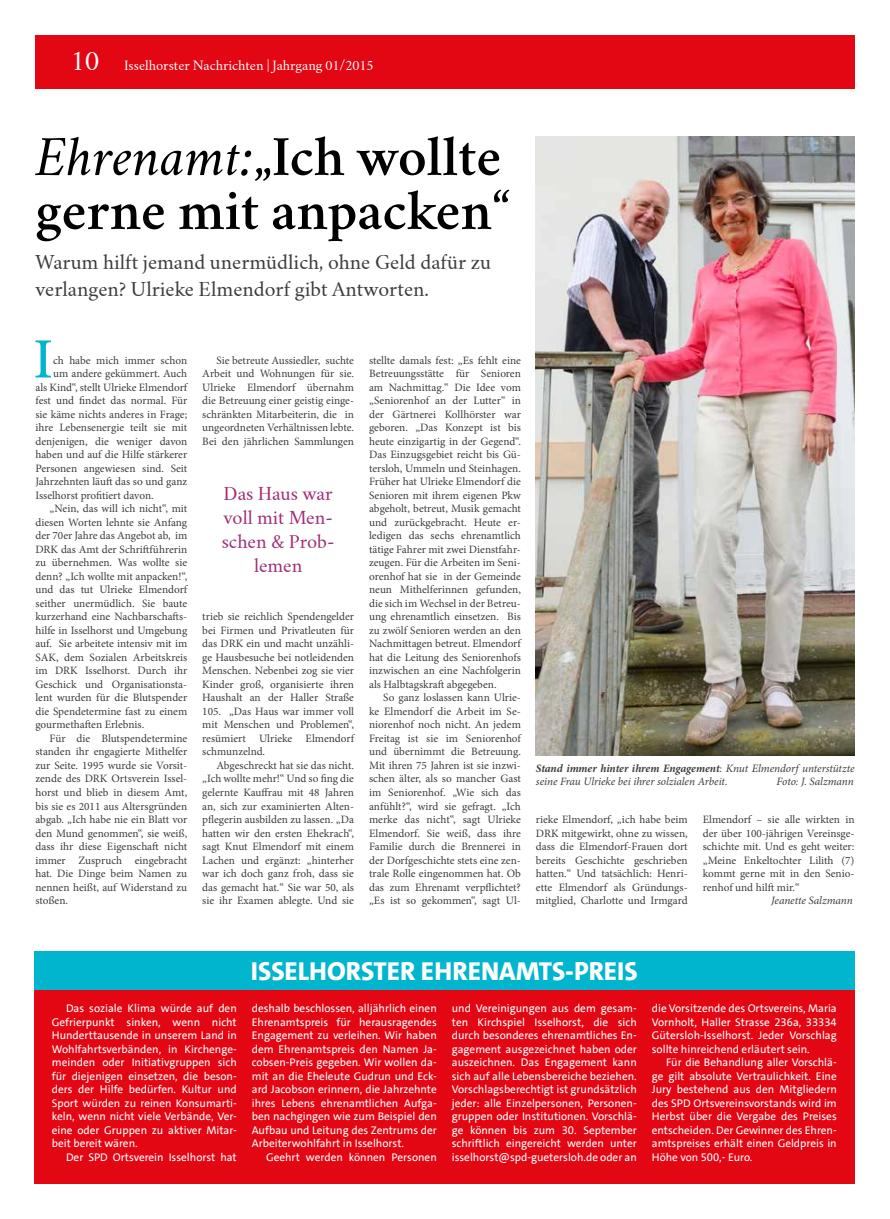
<style>
.page{position:relative;width:890px;height:1219px;background:#fff}
.page>*{position:absolute;margin:0;border:0;box-sizing:border-box;transform-origin:0 0}
.t1{font:500 56.88px "Minion Pro";color:#00b5cd}
.t2{font:600 50px/54px "Crimson Text";color:#000}
.t3{font:800 26.25px "SPD The Sans";color:#fff}
.t4{font:18.75px/27px "Crimson Text";color:#3c3c3b}
.t5{font:17.5px/23.8px "Crimson Text";color:#a12c74;text-align:center}
.t6{font:12.5px "Crimson Text";color:#fff}
.t7{font:italic 700 11.38px "Minion Pro";letter-spacing:-.005em;color:#3c3c3b}
.t8{font:11.25px/13.5px "Minion Pro";color:#3c3c3b;text-align:justify}
.t9{font:11.25px/13.5px "SPD The Sans";color:#fff;text-align:justify}
.t10{font:italic 11.25px "Minion Pro";letter-spacing:-.005em;color:#3c3c3b}
.s1{font-size:25px}
.s2{font-weight:400;font-style:italic}
.s3{font-weight:400}
.s4{font-weight:400;font-size:11.25px}
</style>
<div class="page">
<div style="left:35px;top:35px;width:819px;height:54px;background:#e30613"></div>
<img style="left:536px;top:137px;width:318px;height:618px">
<div style="left:34px;top:951px;width:820px;height:39px;background:#00b5cd"></div>
<div style="left:34px;top:990px;width:820px;height:193px;background:#e30613"></div>
<p class="t6" style="left:71px;top:58px;width:304px"><span class="s1">10</span> Isselhorster Nachrichten | Jahrgang 01/2015</p>
<h2 class="t2" style="left:35px;top:130px;width:476px"><span class="s2">Ehrenamt:</span>„Ich wollte gerne mit anpacken“</h2>
<h3 class="t4" style="left:35px;top:249px;width:457px">Warum hilft jemand unermüdlich, ohne Geld dafür zu verlangen? Ulrieke Elmendorf gibt Antworten.</h3>
<h1 class="t1" style="left:33px;top:321px;width:21px">I</h1>
<p class="t8" style="left:53px;top:354px;width:136px">ch habe mich immer schon</p>
<p class="t8" style="left:53px;top:367px;width:136px">um andere gekümmert. Auch</p>
<p class="t8" style="left:35px;top:381px;width:153px">als Kind“, stellt Ulrieke Elmendorf</p>
<p class="t8" style="left:35px;top:394px;width:153px">fest und findet das normal. Für</p>
<p class="t8" style="left:35px;top:408px;width:153px">sie käme nichts anderes in Frage;</p>
<p class="t8" style="left:35px;top:421px;width:153px">ihre Lebensenergie teilt sie mit</p>
<p class="t8" style="left:35px;top:435px;width:153px">denjenigen, die weniger davon</p>
<p class="t8" style="left:35px;top:448px;width:153px">haben und auf die Hilfe stärkerer</p>
<p class="t8" style="left:35px;top:462px;width:153px">Personen angewiesen sind. Seit</p>
<p class="t8" style="left:35px;top:475px;width:153px">Jahrzehnten läuft das so und ganz</p>
<p class="t8" style="left:35px;top:489px;width:120px">Isselhorst profitiert davon.</p>
<p class="t8" style="left:50px;top:502px;width:139px">„Nein, das will ich nicht“, mit</p>
<p class="t8" style="left:35px;top:516px;width:153px">diesen Worten lehnte sie Anfang</p>
<p class="t8" style="left:35px;top:529px;width:153px">der 70er Jahre das Angebot ab, im</p>
<p class="t8" style="left:35px;top:543px;width:153px">DRK das Amt der Schriftführerin</p>
<p class="t8" style="left:35px;top:556px;width:153px">zu übernehmen. Was wollte sie</p>
<p class="t8" style="left:35px;top:570px;width:153px">denn? „Ich wollte mit anpacken!“,</p>
<p class="t8" style="left:35px;top:583px;width:153px">und das tut Ulrieke Elmendorf</p>
<p class="t8" style="left:35px;top:597px;width:153px">seither unermüdlich. Sie baute</p>
<p class="t8" style="left:35px;top:610px;width:153px">kurzerhand eine Nachbarschafts-</p>
<p class="t8" style="left:35px;top:624px;width:153px">hilfe in Isselhorst und Umgebung</p>
<p class="t8" style="left:35px;top:637px;width:153px">auf. Sie arbeitete intensiv mit im</p>
<p class="t8" style="left:35px;top:651px;width:153px">SAK, dem Sozialen Arbeitskreis</p>
<p class="t8" style="left:35px;top:664px;width:153px">im DRK Isselhorst. Durch ihr</p>
<p class="t8" style="left:35px;top:678px;width:153px">Geschick und Organisationsta-</p>
<p class="t8" style="left:35px;top:691px;width:153px">lent wurden für die Blutspender</p>
<p class="t8" style="left:35px;top:705px;width:153px">die Spendetermine fast zu einem</p>
<p class="t8" style="left:35px;top:718px;width:110px">gourmethaften Erlebnis.</p>
<p class="t8" style="left:50px;top:732px;width:139px">Für die Blutspendetermine</p>
<p class="t8" style="left:35px;top:745px;width:153px">standen ihr engagierte Mithelfer</p>
<p class="t8" style="left:35px;top:759px;width:153px">zur Seite. 1995 wurde sie Vorsit-</p>
<p class="t8" style="left:35px;top:772px;width:153px">zende des DRK Ortsverein Issel-</p>
<p class="t8" style="left:35px;top:786px;width:153px">horst und blieb in diesem Amt,</p>
<p class="t8" style="left:35px;top:799px;width:153px">bis sie es 2011 aus Altersgründen</p>
<p class="t8" style="left:35px;top:813px;width:153px">abgab. „Ich habe nie ein Blatt vor</p>
<p class="t8" style="left:35px;top:826px;width:153px">den Mund genommen“, sie weiß,</p>
<p class="t8" style="left:35px;top:840px;width:153px">dass ihr diese Eigenschaft nicht</p>
<p class="t8" style="left:35px;top:853px;width:153px">immer Zuspruch eingebracht</p>
<p class="t8" style="left:35px;top:867px;width:153px">hat. Die Dinge beim Namen zu</p>
<p class="t8" style="left:35px;top:880px;width:153px">nennen heißt, auf Widerstand zu</p>
<p class="t8" style="left:35px;top:894px;width:34px">stoßen.</p>
<p class="t8" style="left:202px;top:354px;width:153px;text-indent:14px">Sie betreute Aussiedler, suchte Arbeit und Wohnungen für sie.<br>Ulrieke Elmendorf übernahm die Betreuung einer geistig einge&shy;schränkten Mitarbeiterin, die in ungeordneten Verhältnissen lebte.<br>Bei den jährlichen Sammlungen</p>
<p class="t8" style="left:369px;top:354px;width:153px">stellte damals fest: „Es fehlt eine Betreuungsstätte für Senioren am Nachmittag.“ Die Idee vom „Seniorenhof an der Lutter“ in der Gärtnerei Kollhörster war geboren. „Das Konzept ist bis heute einzigartig in der Gegend“.<br>Das Einzugsgebiet reicht bis Gü&shy;tersloh, Ummeln und Steinhagen.<br>Früher hat Ulrieke Elmendorf die Senioren mit ihrem eigenen Pkw abgeholt, betreut, Musik gemacht und zurückgebracht. Heute er&shy;ledigen das sechs ehrenamtlich tätige Fahrer mit zwei Dienstfahr&shy;zeugen. Für die Arbeiten im Seni&shy;orenhof hat sie in der Gemeinde neun Mithelferinnen gefunden, die sich im Wechsel in der Betreu&shy;ung ehrenamtlich einsetzen. Bis zu zwölf Senioren werden an den Nachmittagen betreut. Elmendorf hat die Leitung des Seniorenhofs inzwischen an eine Nachfolgerin als Halbtagskraft abgegeben.</p>
<p class="t8" style="left:369px;top:691px;width:153px;text-indent:14px">So ganz loslassen kann Ulrie&shy;ke Elmendorf die Arbeit im Se&shy;niorenhof noch nicht. An jedem Freitag ist sie im Seniorenhof und übernimmt die Betreuung.<br>Mit ihren 75 Jahren ist sie inzwi&shy;schen älter, als so mancher Gast im Seniorenhof. „Wie sich das anfühlt?“, wird sie gefragt. „Ich merke das nicht“, sagt Ulrieke Elmendorf. Sie weiß, dass ihre Familie durch die Brennerei in der Dorfgeschichte stets eine zen&shy;trale Rolle eingenommen hat. Ob das zum Ehrenamt verpflichtet? „Es ist so gekommen“, sagt Ul-</p>
<h3 class="t5" style="left:222px;top:482px;width:114px">Das Haus war voll mit Men&shy;schen &amp; Prob&shy;lemen</h3>
<p class="t8" style="left:202px;top:610px;width:153px">trieb sie reichlich Spendengelder bei Firmen und Privatleuten für das DRK ein und macht unzähli&shy;ge Hausbesuche bei notleidenden Menschen. Nebenbei zog sie vier Kinder groß, organisierte ihren Haushalt an der Haller Straße 105. „Das Haus war immer voll mit Menschen und Problemen“, resümiert Ulrieke Elmendorf schmunzelnd.</p>
<p class="t8" style="left:202px;top:759px;width:153px;text-indent:14px">Abgeschreckt hat sie das nicht. „Ich wollte mehr!“ Und so fing die gelernte Kauffrau mit 48 Jahren an, sich zur examinierten Alten&shy;pflegerin ausbilden zu lassen. „Da hatten wir den ersten Ehekrach“, sagt Knut Elmendorf mit einem Lachen und ergänzt: „hinterher war ich doch ganz froh, dass sie das gemacht hat.“ Sie war 50, als sie ihr Examen ablegte. Und sie</p>
<p class="t7" style="left:536px;top:760px;width:320px">Stand immer hinter ihrem Engagement<span class="s3">: Knut Elmendorf</span> <span class="s4">unterstützte</span></p>
<p class="t10" style="left:536px;top:774px;width:193px">seine Frau Ulrieke bei ihrer solzialen Arbeit.</p>
<p class="t10" style="left:776px;top:774px;width:78px">Foto: J. Salzmann</p>
<p class="t8" style="left:536px;top:813px;width:153px">rieke Elmendorf, „ich habe beim DRK mitgewirkt, ohne zu wissen, dass die Elmendorf-Frauen dort bereits Geschichte geschrieben hatten.“ Und tatsächlich: Henri&shy;ette Elmendorf als Gründungs&shy;mitglied, Charlotte und Irmgard</p>
<p class="t8" style="left:702px;top:813px;width:153px">Elmendorf – sie alle wirkten in der über 100-jährigen Vereinsge&shy;schichte mit. Und es geht weiter: „Meine Enkeltochter Lilith (7) kommt gerne mit in den Senio&shy;renhof und hilft mir.“</p>
<p class="t10" style="left:771px;top:893px;width:83px">Jeanette Salzmann</p>
<p class="t9" style="left:52px;top:1001px;width:186px;text-indent:14px">Das soziale Klima würde auf den Gefrierpunkt sinken, wenn nicht Hunderttausende in unserem Land in Wohlfahrtsverbänden, in Kirchenge&shy;meinden oder Initiativgruppen sich für diejenigen einsetzen, die beson&shy;ders der Hilfe bedürfen. Kultur und Sport würden zu reinen Konsumarti&shy;keln, wenn nicht viele Verbände, Ver&shy;eine oder Gruppen zu aktiver Mitar&shy;beit bereit wären.</p>
<p class="t9" style="left:66px;top:1150px;width:172px">Der SPD Ortsverein Isselhorst hat</p>
<h3 class="t3" style="left:251px;top:955px;width:388px">ISSELHORSTER EHRENAMTS-PREIS</h3>
<p class="t9" style="left:252px;top:1001px;width:186px">deshalb beschlossen, alljährlich einen Ehrenamtspreis für herausragendes Engagement zu verleihen. Wir haben dem Ehrenamtspreis den Namen Ja&shy;cobsen-Preis gegeben. Wir wollen da&shy;mit an die Eheleute Gudrun und Eck&shy;ard Jacobson erinnern, die Jahrzehnte ihres Lebens ehrenamtlichen Aufga&shy;ben nachgingen wie zum Beispiel den Aufbau und Leitung des Zentrums der Arbeiterwohlfahrt in Isselhorst.</p>
<p class="t9" style="left:266px;top:1150px;width:172px">Geehrt werden können Personen</p>
<p class="t9" style="left:452px;top:1001px;width:186px">und Vereinigungen aus dem gesam&shy;ten Kirchspiel Isselhorst, die sich durch besonderes ehrenamtliches En&shy;gagement ausgezeichnet haben oder auszeichnen. Das Engagement kann sich auf alle Lebensbereiche beziehen.<br>Vorschlagsberechtigt ist grundsätzlich jeder: alle Einzelpersonen, Personen&shy;gruppen oder Institutionen. Vorschlä&shy;ge können bis zum 30. September schriftlich eingereicht werden unter isselhorst@spd-guetersloh.de oder an</p>
<p class="t9" style="left:651px;top:1001px;width:186px">die Vorsitzende des Ortsvereins, Maria Vornholt, Haller Strasse 236a, 33334<br>Gütersloh-Isselhorst. Jeder Vorschlag sollte hinreichend erläutert sein.</p>
<p class="t9" style="left:651px;top:1055px;width:186px;text-indent:14px">Für die Behandlung aller Vorschlä&shy;ge gilt absolute Vertraulichkeit. Eine Jury bestehend aus den Mitgliedern des SPD Ortsvereinsvorstands wird im Herbst über die Vergabe des Preises entscheiden. Der Gewinner des Ehren&shy;amtspreises erhält einen Geldpreis in Höhe von 500,- Euro.</p>
</div>
